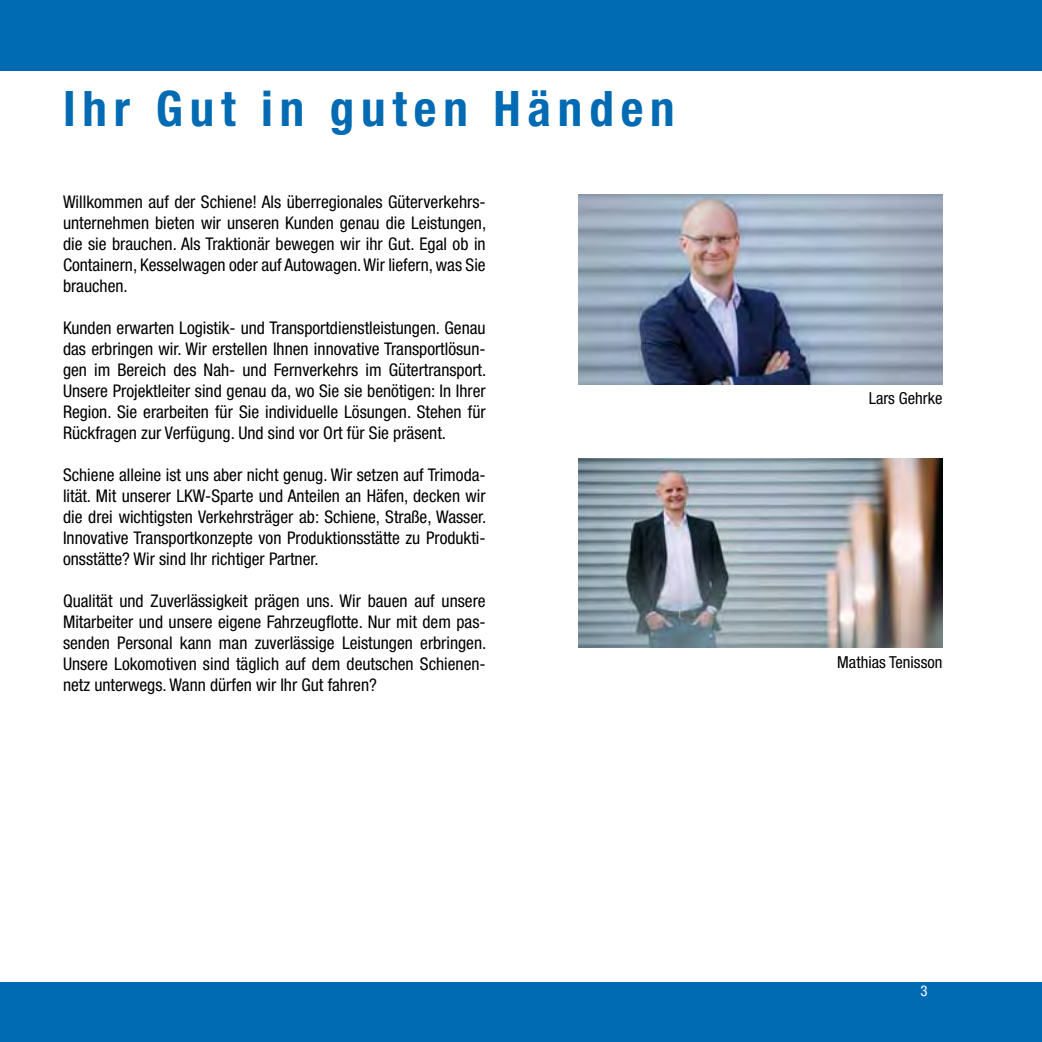
<style>
.page{position:relative;width:1042px;height:1042px;background:#fff}
.page>*{position:absolute;margin:0;border:0;box-sizing:border-box;transform-origin:0 0}
.t1{font:700 condensed 49px "Helvetica Neue";letter-spacing:.14em;color:#006ab3}
.t2{font:condensed 17.5px/21px "Helvetica Neue";color:#000;text-align:justify}
.t3{font:condensed 16.45px "Helvetica Neue";color:#000}
.t4{font:condensed 14.88px "Helvetica Neue";color:#fff}
</style>
<div class="page">
<div style="left:0;top:982px;width:1042px;height:60px;background:#006ab3"></div>
<div style="left:0;top:0;width:1042px;height:71px;background:#006ab3"></div>
<img style="left:578px;top:194px;width:365px;height:190px">
<img style="left:578px;top:458px;width:364px;height:189px">
<h1 class="t1" style="left:63px;top:79px;width:613px">Ihr Gut in guten Händen</h1>
<p class="t2" style="left:63px;top:191px;width:425px">Willkommen auf der Schiene! Als überregionales Güterverkehrs&shy;unternehmen bieten wir unseren Kunden genau die Leistungen, die sie brauchen. Als Traktionär bewegen wir ihr Gut. Egal ob in Containern, Kesselwagen oder auf Autowagen. Wir liefern, was Sie brauchen.</p>
<p class="t2" style="left:63px;top:317px;width:425px">Kunden erwarten Logistik- und Transportdienstleistungen. Genau das erbringen wir. Wir erstellen Ihnen innovative Transportlösun&shy;gen im Bereich des Nah- und Fernverkehrs im Gütertransport.<br>Unsere Projektleiter sind genau da, wo Sie sie benötigen: In Ihrer Region. Sie erarbeiten für Sie individuelle Lösungen. Stehen für Rückfragen zur Verfügung. Und sind vor Ort für Sie präsent.</p>
<p class="t2" style="left:63px;top:464px;width:425px">Schiene alleine ist uns aber nicht genug. Wir setzen auf Trimoda&shy;lität. Mit unserer LKW-Sparte und Anteilen an Häfen, decken wir die drei wichtigsten Verkehrsträger ab: Schiene, Straße, Wasser.<br>Innovative Transportkonzepte von Produktionsstätte zu Produkti&shy;onsstätte? Wir sind Ihr richtiger Partner.</p>
<p class="t2" style="left:63px;top:590px;width:425px">Qualität und Zuverlässigkeit prägen uns. Wir bauen auf unsere Mitarbeiter und unsere eigene Fahrzeugflotte. Nur mit dem pas&shy;senden Personal kann man zuverlässige Leistungen erbringen.<br>Unsere Lokomotiven sind täglich auf dem deutschen Schienen&shy;netz unterwegs. Wann dürfen wir Ihr Gut fahren?</p>
<p class="t3" style="left:868px;top:388px;width:75px">Lars Gehrke</p>
<p class="t3" style="left:837px;top:652px;width:107px">Mathias Tenisson</p>
<p class="t4" style="left:920px;top:982px;width:9px">3</p>
</div>
